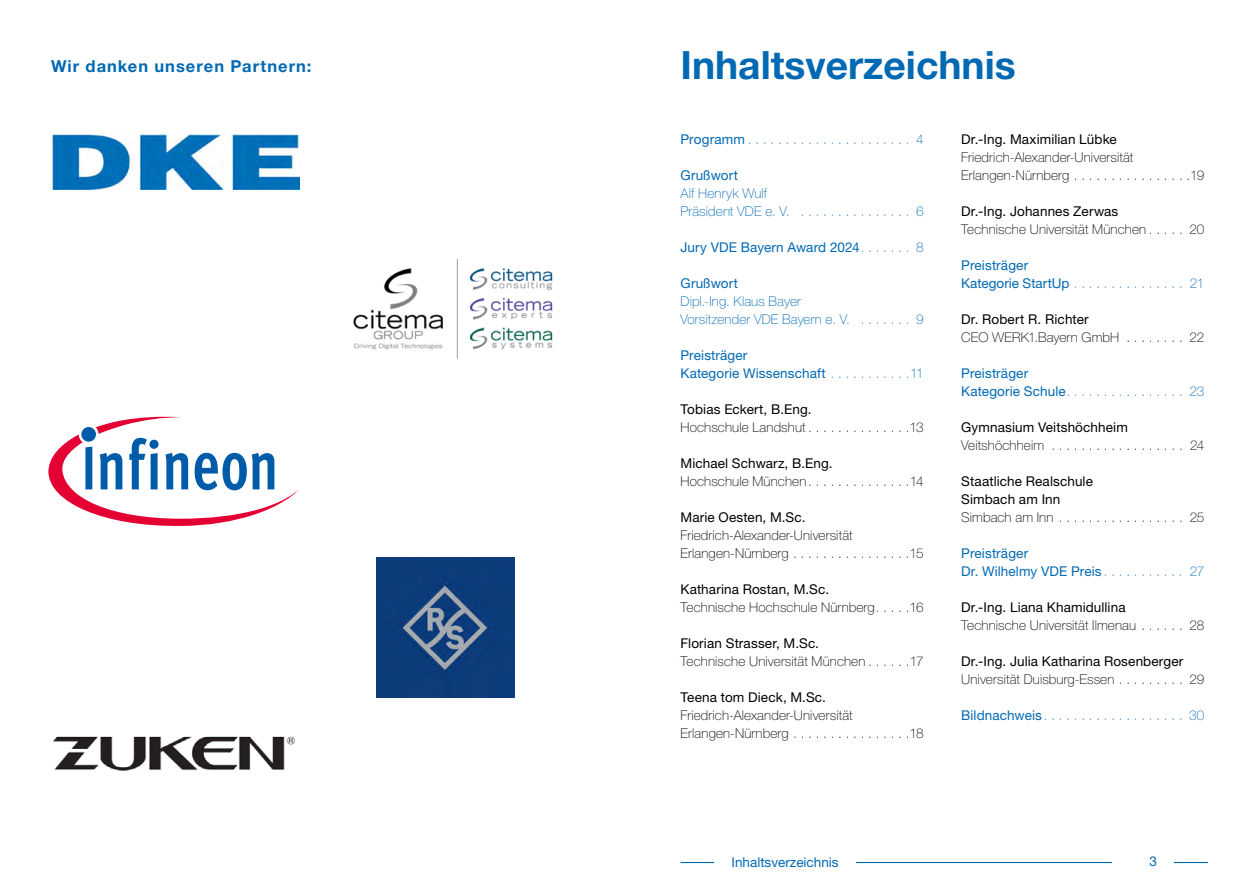
<style>
.page{position:relative;width:1259px;height:893px;background:#fff}
.page>*{position:absolute;margin:0;border:0;box-sizing:border-box;transform-origin:0 0}
.t1{font:700 39px "Helvetica Neue LT Pro";color:#0069b4}
.t2{font:700 16.5px "Helvetica Neue LT Pro";letter-spacing:.06em;color:#0069b4}
.t3{font:100 13.5px/18px "Helvetica Neue LT Pro";letter-spacing:.01em;color:#000}
.t4{font:13.5px/18px "Helvetica Neue LT Pro";letter-spacing:.01em;color:#000}
.t5{font:13.5px/18px "Helvetica Neue LT Pro";letter-spacing:.01em;color:#0069b4}
.t6{font:100 13.5px/18px "Helvetica Neue LT Pro";letter-spacing:.01em;color:#0069b4}
.s1{font-weight:400}
.s2{font-weight:100}
</style>
<div class="page">
<hr style="left:680px;top:862px;width:528px;height:1px;background:#0069b4">
<div style="left:1113px;top:857px;width:61px;height:9px;background:#fff"></div>
<div style="left:714px;top:857px;width:141px;height:10px;background:#fff"></div>
<img style="left:353px;top:258px;width:200px;height:101px">
<svg style="left:48px;top:417px;width:250px;height:109px"></svg>
<img style="left:376px;top:557px;width:138px;height:141px">
<img style="left:53px;top:736px;width:242px;height:35px">
<img style="left:52px;top:135px;width:247px;height:54px">
<p class="t2" style="left:51px;top:56px;width:262px">Wir danken unseren Partnern:</p>
<h1 class="t1" style="left:680px;top:41px;width:337px">Inhaltsverzeichnis</h1>
<p class="t6" style="left:680px;top:130px;width:245px"><span class="s1">Programm</span> . . . . . . . . . . . . . . . . . . . . . . 4</p>
<p class="t5" style="left:680px;top:166px;width:59px">Grußwort</p>
<p class="t6" style="left:680px;top:184px;width:245px">Alf Henryk Wulf<br>Präsident VDE e. V. . . . . . . . . . . . . . . . 6</p>
<p class="t5" style="left:680px;top:238px;width:245px">Jury VDE Bayern Award 2024 <span class="s2">. . . . . . . 8</span></p>
<p class="t5" style="left:680px;top:274px;width:59px">Grußwort</p>
<p class="t6" style="left:680px;top:292px;width:244px">Dipl.-Ing. Klaus Bayer<br>Vorsitzender VDE Bayern e. V. . . . . . . . 9</p>
<p class="t5" style="left:680px;top:346px;width:244px">Preisträger<br>Kategorie Wissenschaft <span class="s2">. . . . . . . . . . 11</span></p>
<p class="t4" style="left:680px;top:400px;width:132px">Tobias Eckert, B.Eng.</p>
<p class="t3" style="left:680px;top:418px;width:244px">Hochschule Landshut . . . . . . . . . . . . . 13</p>
<p class="t4" style="left:680px;top:454px;width:153px">Michael Schwarz, B.Eng.</p>
<p class="t3" style="left:680px;top:472px;width:244px">Hochschule München . . . . . . . . . . . . . 14</p>
<p class="t4" style="left:680px;top:508px;width:126px">Marie Oesten, M.Sc.</p>
<p class="t3" style="left:680px;top:526px;width:245px">Friedrich-Alexander-Universität<br>Erlangen-Nürnberg . . . . . . . . . . . . . . . 15</p>
<p class="t4" style="left:680px;top:580px;width:150px">Katharina Rostan, M.Sc.</p>
<p class="t3" style="left:680px;top:598px;width:245px">Technische Hochschule Nürnberg . . . . 16</p>
<p class="t4" style="left:680px;top:634px;width:140px">Florian Strasser, M.Sc.</p>
<p class="t3" style="left:680px;top:652px;width:245px">Technische Universität München . . . . . 17</p>
<p class="t4" style="left:680px;top:688px;width:147px">Teena tom Dieck, M.Sc.</p>
<p class="t3" style="left:680px;top:706px;width:244px">Friedrich-Alexander-Universität<br>Erlangen-Nürnberg . . . . . . . . . . . . . . . 18</p>
<p class="t4" style="left:961px;top:130px;width:157px">Dr.-Ing. Maximilian Lübke</p>
<p class="t3" style="left:961px;top:148px;width:244px">Friedrich-Alexander-Universität<br>Erlangen-Nürnberg . . . . . . . . . . . . . . . 19</p>
<p class="t4" style="left:961px;top:202px;width:159px">Dr.-Ing. Johannes Zerwas</p>
<p class="t3" style="left:961px;top:220px;width:244px">Technische Universität München . . . . . 20</p>
<p class="t5" style="left:961px;top:256px;width:245px">Preisträger<br>Kategorie StartUp <span class="s2">. . . . . . . . . . . . . . . 21</span></p>
<p class="t4" style="left:961px;top:310px;width:129px">Dr. Robert R. Richter</p>
<p class="t3" style="left:961px;top:328px;width:244px">CEO WERK1. Bayern GmbH . . . . . . . . 22</p>
<p class="t5" style="left:961px;top:364px;width:244px">Preisträger<br>Kategorie Schule <span class="s2">. . . . . . . . . . . . . . . . 23</span></p>
<p class="t4" style="left:961px;top:418px;width:168px">Gymnasium Veitshöchheim</p>
<p class="t3" style="left:961px;top:436px;width:245px">Veitshöchheim . . . . . . . . . . . . . . . . . . 24</p>
<p class="t4" style="left:961px;top:472px;width:133px">Staatliche Realschule<br>Simbach am Inn</p>
<p class="t3" style="left:961px;top:508px;width:244px">Simbach am Inn . . . . . . . . . . . . . . . . . 25</p>
<p class="t5" style="left:961px;top:544px;width:245px">Preisträger<br>Dr. Wilhelmy VDE Preis <span class="s2">. . . . . . . . . . . 27</span></p>
<p class="t4" style="left:961px;top:598px;width:166px">Dr.-Ing. Liana Khamidullina</p>
<p class="t3" style="left:961px;top:616px;width:244px">Technische Universität Ilmenau . . . . . . 28</p>
<p class="t4" style="left:961px;top:652px;width:224px">Dr.-Ing. Julia Katharina Rosenberger</p>
<p class="t3" style="left:961px;top:670px;width:245px">Universität Duisburg-Essen . . . . . . . . . 29</p>
<p class="t6" style="left:961px;top:706px;width:244px"><span class="s1">Bildnachweis</span> . . . . . . . . . . . . . . . . . . . 30</p>
<p class="t5" style="left:731px;top:853px;width:108px">Inhaltsverzeichnis</p>
<p class="t5" style="left:1149px;top:852px;width:9px">3</p>
</div>
